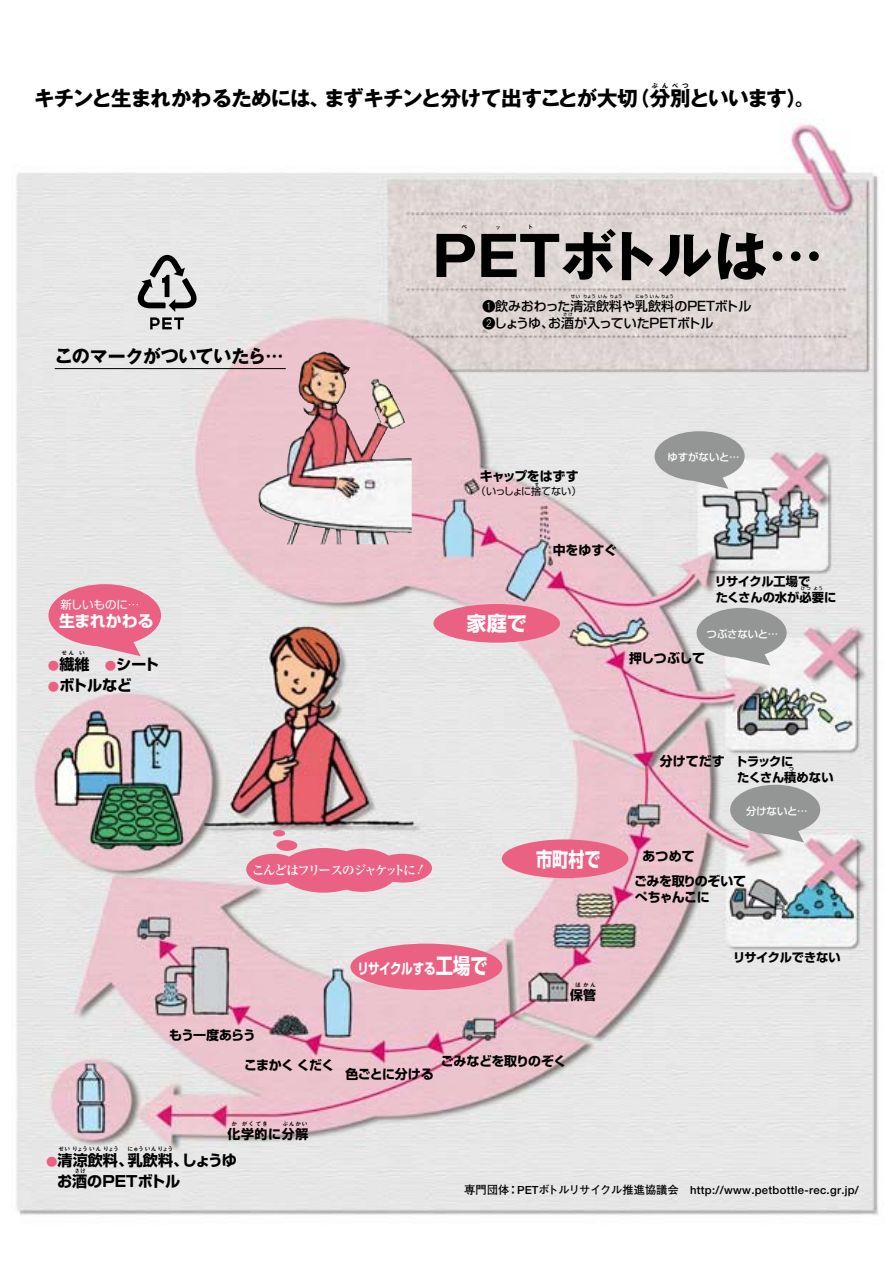
<style>
.page{position:relative;width:893px;height:1263px;background:#fff}
.page>*{position:absolute;margin:0;border:0;box-sizing:border-box;transform-origin:0 0}
.t1{font:54.75px "Gothic MB101 Bold 90 pv RKSJ H";color:#000}
.t2{font:20.55px "Gothic MB101 Bold 90 pv RKSJ H";letter-spacing:-.045em;color:#000}
.t3{font:20.55px "Gothic MB101 Bold 90 pv RKSJ H";letter-spacing:-.065em;color:#000}
.t4{font:20.1px "Shin Go Bold 90 pv RKSJ H";color:#fff;scale:.8 1}
.t5{font:20.1px "Shin Go Bold 90 pv RKSJ H";color:#fff}
.t6{font:18px "Gothic MB101 Bold 90 pv RKSJ H";letter-spacing:-.01em;color:#000}
.t7{font:15.9px "Shin Go Bold 90 pv RKSJ H";letter-spacing:.01em;color:#fff}
.t8{font:15.15px "Shin Go Bold 90 pv RKSJ H";color:#000}
.t9{font:14.4px "Shin Go Bold 90 pv RKSJ H";letter-spacing:-.03em;color:#fff;scale:.8 1}
.t10{font:12.9px/25.5px "Shin Go Bold 90 pv RKSJ H";letter-spacing:-.02em;color:#000}
.t11{font:12.9px/17.2px "Shin Go Medium 90 pv RKSJ H";color:#000}
.t12{font:12.9px "Ryumin Bold 90 pv RKSJ H";letter-spacing:-.165em;color:#fff}
.t13{font:12.9px "Shin Go Bold 90 pv RKSJ H";letter-spacing:-.04em;color:#000}
.t14{font:12.9px "Shin Go Bold 90 pv RKSJ H";letter-spacing:-.05em;color:#000}
.t15{font:12.9px "Shin Go Bold 90 pv RKSJ H";letter-spacing:-.07em;color:#000}
.t16{font:12.3px/15.9px "Shin Go Bold 90 pv RKSJ H";letter-spacing:-.02em;color:#000}
.t17{font:12.3px/15.9px "Shin Go Bold 90 pv RKSJ H";color:#000}
.t18{font:11.55px "Shin Go regular 90 pv RKSJ H";letter-spacing:-.01em;color:#fff}
.t19{font:11.55px "Shin Go regular 90 pv RKSJ H";color:#ea6183}
.t20{font:11.25px "Futo Go B101 Bold 90 pv RKSJ H";letter-spacing:.03em;color:#000}
.t21{font:11.25px "Futo Go B101 Bold 90 pv RKSJ H";color:#000}
.t22{font:10.35px "Shin Go Medium 90 pv RKSJ H";color:#fff}
.t23{font:10.05px "Shin Go regular 90 pv RKSJ H";letter-spacing:-.05em;color:#000}
.t24{font:6px "Gothic MB101 Bold 90 pv RKSJ H";color:#000}
.t25{font:5.7px "Midashi Go MB31 90 pv RKSJ H";letter-spacing:.11em;color:#000}
.t26{font:5.7px "Midashi Go MB31 90 pv RKSJ H";letter-spacing:.06em;color:#000}
.t27{font:5.7px "Midashi Go MB31 90 pv RKSJ H";letter-spacing:-.03em;color:#000}
.t28{font:4.35px "Shin Go Medium 90 pv RKSJ H";color:#000}
.t29{font:1.5px "Shin Go Medium 90 pv RKSJ H";color:#000}
.t30{font:1.5px "Midashi Go MB31 90 pv RKSJ H";color:#000}
.s1{font-family:"Shin Go regular 90 pv RKSJ H";font-size:11.55px;color:#ea6183}
.s2{font-family:"Gthin Hround"}
.s3{font-size:21.6px}
</style>
<div class="page">
<img style="left:16px;top:124px;width:863px;height:1091px">
<svg style="left:48px;top:584px;width:113px;height:72px;background:#e888a0"></svg>
<svg style="left:655px;top:431px;width:90px;height:58px;background:#adaeae"></svg>
<svg style="left:697px;top:608px;width:90px;height:57px;background:#acadad"></svg>
<svg style="left:730px;top:785px;width:90px;height:57px;background:#aba9aa"></svg>
<div style="left:246px;top:854px;width:55px;height:31px;background:#ea6183;border-radius:50%"></div>
<div style="left:280px;top:848px;width:87px;height:45px;background:#ea6183;border-radius:50%"></div>
<div style="left:327px;top:849px;width:71px;height:43px;background:#ea6183;border-radius:50%"></div>
<div style="left:374px;top:854px;width:58px;height:28px;background:#ea6183;border-radius:50%"></div>
<div style="left:276px;top:840px;width:21px;height:11px;background:#ea6183;border-radius:50%"></div>
<div style="left:273px;top:830px;width:12px;height:6px;background:#ea6183;border-radius:50%"></div>
<div style="left:433px;top:604px;width:127px;height:39px;background:#ea6183;border-radius:50%"></div>
<div style="left:502px;top:839px;width:126px;height:39px;background:#ea6183;border-radius:50%"></div>
<div style="left:350px;top:943px;width:152px;height:47px;background:#ea6183;border-radius:50%"></div>
<svg style="left:134px;top:252px;width:66px;height:77px;background:#b0b0b0"></svg>
<hr style="left:55px;top:368px;width:231px;height:1px;background:#000">
<img style="left:259px;top:355px;width:56px;height:166px">
<h2 class="t2" style="left:34px;top:84px;width:297px">キチンと生まれかわるためには、</h2>
<p class="t24" style="left:652px;top:81px;width:38px">ぶんべつ</p>
<h2 class="t2" style="left:324px;top:84px;width:316px">まずキチンと分けて出すことが大切</h2>
<h2 class="t3" style="left:629px;top:84px;width:187px">（分別といいます。(</h2>
<h3 class="t6" style="left:55px;top:343px;width:230px">このマークがついていたら...</h3>
<p class="t18" style="left:61px;top:597px;width:80px">新しいものに...</p>
<p class="t7" style="left:59px;top:611px;width:96px">生まれかわる</p>
<p class="t25" style="left:61px;top:649px;width:14px">せん</p>
<p class="t25" style="left:79px;top:649px;width:7px">い</p>
<p class="t8" style="left:59px;top:654px;width:101px">繊維　<span class="s1">●</span>シート</p>
<p class="t19" style="left:48px;top:657px;width:13px">●</p>
<p class="t8" style="left:59px;top:675px;width:74px">ボトルなど</p>
<p class="t19" style="left:48px;top:679px;width:13px">●</p>
<p class="t30" style="left:495px;top:227px;width:7px">ッ</p>
<p class="t30" style="left:527px;top:227px;width:7px">ト</p>
<p class="t30" style="left:461px;top:227px;width:7px">ペ</p>
<h1 class="t1" style="left:433px;top:217px;width:392px">PETボトルは...</h1>
<p class="t11" style="left:548px;top:296px;width:204px;text-indent:-66px"><span class="s2">q</span>飲みおわった清涼飲料や乳飲料のPETボトルお酒が入っていたPETボトル</p>
<p class="t29" style="left:583px;top:296px;width:14px">りょう</p>
<p class="t29" style="left:610px;top:296px;width:14px">りょう</p>
<p class="t29" style="left:635px;top:296px;width:15px">にゅう</p>
<p class="t29" style="left:661px;top:296px;width:14px">りょう</p>
<p class="t29" style="left:571px;top:296px;width:11px">せい</p>
<p class="t28" style="left:563px;top:312px;width:11px">さけ</p>
<p class="t29" style="left:603px;top:296px;width:6px">ん</p>
<p class="t29" style="left:655px;top:296px;width:6px">ん</p>
<p class="t29" style="left:598px;top:296px;width:6px">い</p>
<p class="t29" style="left:650px;top:296px;width:6px">い</p>
<p class="t11" style="left:482px;top:314px;width:73px"><span class="s2">w</span>しょうゆ、</p>
<p class="t13" style="left:480px;top:467px;width:100px">キャップをはずす</p>
<p class="t23" style="left:476px;top:485px;width:107px">（いっしょに捨てない(</p>
<p class="t28" style="left:535px;top:481px;width:6px">す</p>
<p class="t22" style="left:667px;top:450px;width:73px">ゆすがないと...</p>
<h3 class="t5" style="left:467px;top:610px;width:62px">家庭で</h3>
<p class="t10" style="left:553px;top:536px;width:65px">中をゆすぐ</p>
<p class="t17" style="left:715px;top:572px;width:123px">リサイクル工場で<br>たくさんの水が必要に</p>
<p class="t28" style="left:813px;top:586px;width:11px">よう</p>
<p class="t28" style="left:801px;top:586px;width:11px">ひつ</p>
<p class="t22" style="left:706px;top:628px;width:73px">つぶさないと...</p>
<p class="t10" style="left:629px;top:644px;width:77px">押しつぶして</p>
<p class="t10" style="left:660px;top:748px;width:67px">分けてだす</p>
<p class="t16" style="left:735px;top:752px;width:100px">トラックに<br>たくさん積めない</p>
<p class="t25" style="left:788px;top:765px;width:7px">つ</p>
<p class="t22" style="left:746px;top:805px;width:63px">分けないと...</p>
<p class="t12" style="left:252px;top:862px;width:166px">こんどはフリースのジャケットに</p>
<p class="t15" style="left:169px;top:1026px;width:88px">もう一度あらう</p>
<p class="t9" style="left:357px;top:959px;width:164px">リサイクルする<span class="s3">工場で</span></p>
<h3 class="t4" style="left:536px;top:845px;width:82px">市町村で</h3>
<p class="t30" style="left:583px;top:985px;width:14px">か ん</p>
<p class="t30" style="left:575px;top:985px;width:7px">ほ</p>
<p class="t10" style="left:570px;top:981px;width:27px">保管</p>
<p class="t14" style="left:244px;top:1056px;width:92px">こまかくくだく</p>
<p class="t10" style="left:345px;top:1060px;width:90px">色ごとに分ける</p>
<p class="t10" style="left:441px;top:1048px;width:127px">ごみなどを取りのぞく</p>
<p class="t25" style="left:242px;top:1120px;width:28px">がくてき</p>
<p class="t25" style="left:231px;top:1120px;width:7px">か</p>
<p class="t25" style="left:282px;top:1121px;width:27px">ぶんかい</p>
<p class="t10" style="left:227px;top:1121px;width:82px">化学的に分解</p>
<p class="t10" style="left:634px;top:842px;width:113px;text-indent:8px">あつめて<br>ごみを取りのぞいて</p>
<p class="t10" style="left:635px;top:883px;width:76px">ぺちゃんこに</p>
<p class="t16" style="left:733px;top:949px;width:109px">リサイクルできない</p>
<p class="t26" style="left:59px;top:1146px;width:62px">せいりょういんりょう</p>
<p class="t30" style="left:74px;top:1172px;width:13px">さけ</p>
<p class="t27" style="left:128px;top:1146px;width:47px">にゅういんりょう</p>
<p class="t8" style="left:58px;top:1150px;width:77px">清涼飲料、</p>
<p class="t8" style="left:128px;top:1150px;width:62px">乳飲料、</p>
<p class="t8" style="left:182px;top:1150px;width:57px">しょうゆ</p>
<p class="t19" style="left:46px;top:1154px;width:13px">●</p>
<p class="t8" style="left:57px;top:1171px;width:125px">お酒のPETボトル</p>
<p class="t8" style="left:46px;top:1171px;width:17px">　</p>
<p class="t20" style="left:517px;top:1183px;width:343px">PETボトルリサイクル推進協議会　http://www.petbottle-rec.gr j p. /</p>
<p class="t21" style="left:464px;top:1183px;width:46px">専門団体</p>
<p class="t21" style="left:508px;top:1183px;width:13px">：</p>
</div>
